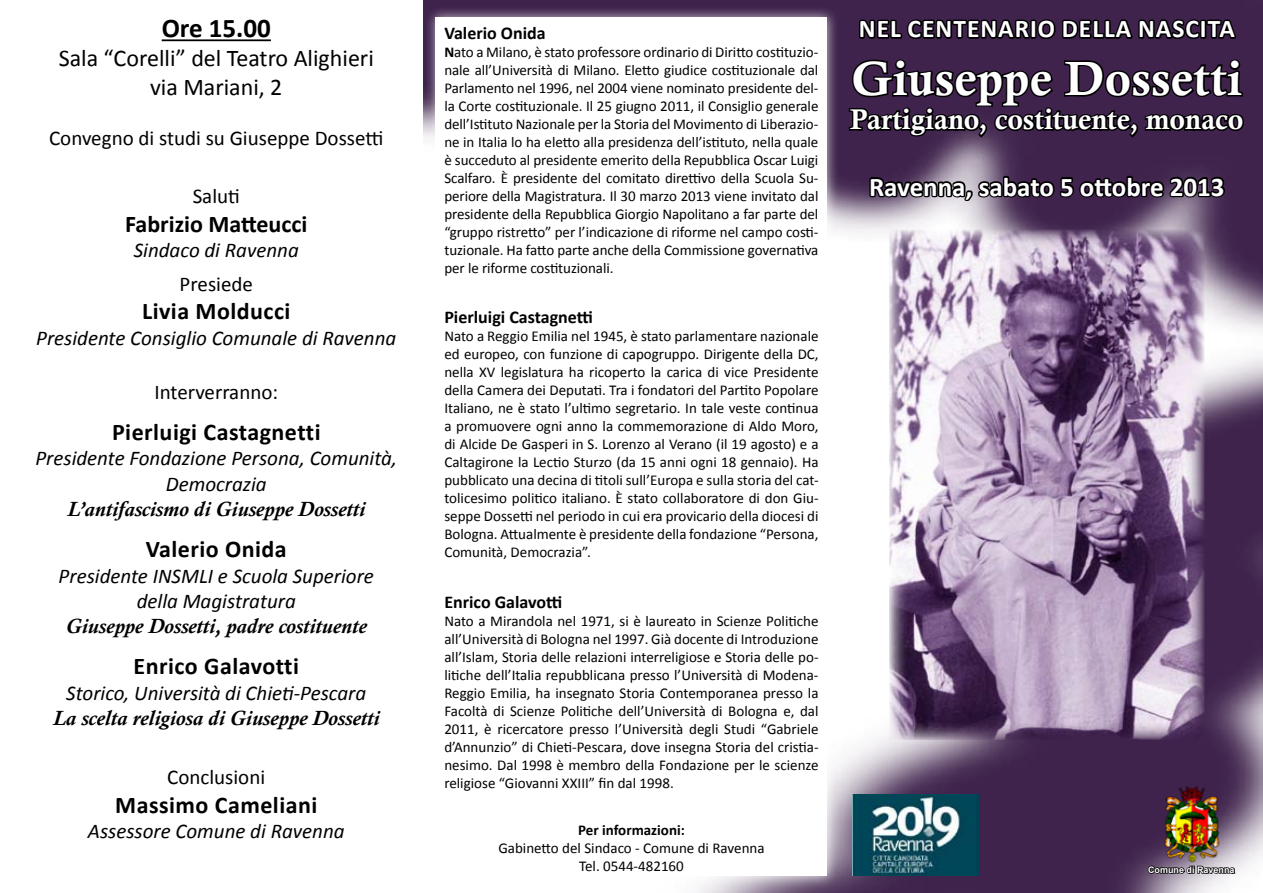
<style>
.page{position:relative;width:1263px;height:893px;background:#fff}
.page>*{position:absolute;margin:0;border:0;box-sizing:border-box;transform-origin:0 0}
.t1{font:48px "Calis MT Bol";letter-spacing:.005em;color:#fff}
.t2{font:28.5px "Calis MT Bol";letter-spacing:-.005em;color:#fff}
.t3{font:700 27px "Calibri";color:#fff}
.t4{font:700 27px "Calibri";color:#000}
.t5{font:700 25.5px "Calibri";letter-spacing:.04em;color:#fff}
.t6{font:700 24px "Calibri";letter-spacing:.02em;color:#000}
.t7{font:24px/28.8px "Calibri";color:#000;text-align:center}
.t8{font:700 24px "Calibri";color:#000}
.t9{font:italic 21px/25.2px "Calibri";color:#000;text-align:center}
.t10{font:italic 700 21px "Calisto";color:#000}
.t11{font:21px "Calibri";color:#000}
.t12{font:700 18px "Calibri";color:#000}
.t13{font:15px/18px "Calibri";color:#000;text-align:justify}
.t14{font:700 15px "Calibri";color:#000}
.t15{font:700 9px "Arial";color:#fff}
.s1{font-weight:700}
</style>
<div class="page">
<img style="left:423px;top:0;width:840px;height:893px">
<svg style="left:847px;top:0;width:399px;height:213px;background:#36223f"></svg>
<img style="left:889px;top:230px;width:315px;height:510px">
<svg style="left:1147px;top:864px;width:90px;height:17px;background:#7e7781"></svg>
<img style="left:1161px;top:783px;width:61px;height:81px">
<img style="left:856px;top:794px;width:122px;height:82px">
<hr style="left:162px;top:39px;width:109px;height:2px;background:#000">
<div style="left:424px;top:5px;width:432px;height:888px;background:#fff;opacity:.75"></div>
<div style="left:436px;top:17px;width:391px;height:859px;background:#fff"></div>
<h3 class="t4" style="left:162px;top:11px;width:111px">Ore 15.00</h3>
<h3 class="t7" style="left:59px;top:44px;width:317px">Sala “Corelli” del Teatro Alighieri via Mariani, 2</h3>
<h3 class="t11" style="left:49px;top:125px;width:336px">Convegno di studi su Giuseppe Dossetti</h3>
<h3 class="t11" style="left:193px;top:183px;width:49px">Saluti</h3>
<h3 class="t8" style="left:125px;top:208px;width:184px">Fabrizio Matteucci</h3>
<h3 class="t9" style="left:134px;top:237px;width:167px">Sindaco di Ravenna</h3>
<h3 class="t11" style="left:180px;top:270px;width:75px">Presiede</h3>
<h3 class="t6" style="left:142px;top:296px;width:150px">Livia Molducci</h3>
<h3 class="t9" style="left:36px;top:324px;width:362px">Presidente Consiglio Comunale di Ravenna</h3>
<h3 class="t11" style="left:154px;top:378px;width:125px">Interverranno:</h3>
<h3 class="t6" style="left:112px;top:417px;width:210px">Pierluigi Castagnetti</h3>
<h3 class="t9" style="left:35px;top:445px;width:363px">Presidente Fondazione Persona, Comunità,<br>Democrazia</h3>
<h3 class="t10" style="left:67px;top:497px;width:299px">L’antifascismo di Giuseppe Dossetti</h3>
<h3 class="t6" style="left:146px;top:534px;width:142px">Valerio Onida</h3>
<h3 class="t9" style="left:59px;top:562px;width:317px">Presidente INSMLI e Scuola Superiore della Magistratura</h3>
<h3 class="t10" style="left:66px;top:614px;width:302px">Giuseppe Dossetti, padre costituente</h3>
<h3 class="t6" style="left:134px;top:651px;width:167px">Enrico Galavotti</h3>
<h3 class="t9" style="left:66px;top:679px;width:301px">Storico, Università di Chieti-Pescara</h3>
<h3 class="t10" style="left:53px;top:706px;width:328px">La scelta religiosa di Giuseppe Dossetti</h3>
<h3 class="t11" style="left:167px;top:764px;width:99px">Conclusioni</h3>
<h3 class="t6" style="left:115px;top:790px;width:204px">Massimo Cameliani</h3>
<h3 class="t9" style="left:88px;top:818px;width:258px">Assessore Comune di Ravenna</h3>
<p class="t12" style="left:444px;top:22px;width:103px">Valerio Onida</p>
<p class="t13" style="left:444px;top:43px;width:376px"><span class="s1">N</span>ato a Milano, è stato professore ordinario di Diritto costituzio&shy;nale all’Università di Milano. Eletto giudice costituzionale dal Parlamento nel 1996, nel 2004 viene nominato presidente del&shy;la Corte costituzionale. Il 25 giugno 2011, il Consiglio generale dell’Istituto Nazionale per la Storia del Movimento di Liberazio&shy;ne in Italia lo ha eletto alla presidenza dell’istituto, nella quale è succeduto al presidente emerito della Repubblica Oscar Luigi Scalfaro. È presidente del comitato direttivo della Scuola Su&shy;periore della Magistratura. Il 30 marzo 2013 viene invitato dal presidente della Repubblica Giorgio Napolitano a far parte del “gruppo ristretto” per l’indicazione di riforme nel campo costi&shy;tuzionale. Ha fatto parte anche della Commissione governativa per le riforme costituzionali.</p>
<p class="t12" style="left:444px;top:306px;width:150px">Pierluigi Castagnetti</p>
<p class="t13" style="left:444px;top:327px;width:376px">Nato a Reggio Emilia nel 1945, è stato parlamentare nazionale ed europeo, con funzione di capogruppo. Dirigente della DC, nella XV legislatura ha ricoperto la carica di vice Presidente della Camera dei Deputati. Tra i fondatori del Partito Popolare Italiano, ne è stato l’ultimo segretario. In tale veste continua a promuovere ogni anno la commemorazione di Aldo Moro, di Alcide De Gasperi in S. Lorenzo al Verano (il 19 agosto) e a Caltagirone la Lectio Sturzo (da 15 anni ogni 18 gennaio). Ha pubblicato una decina di titoli sull’Europa e sulla storia del cat&shy;tolicesimo politico italiano. È stato collaboratore di don Giu&shy;seppe Dossetti nel periodo in cui era provicario della diocesi di Bologna. Attualmente è presidente della fondazione “Persona, Comunità, Democrazia”.</p>
<p class="t12" style="left:444px;top:590px;width:120px">Enrico Galavotti</p>
<p class="t13" style="left:444px;top:612px;width:376px">Nato a Mirandola nel 1971, si è laureato in Scienze Politiche all’Università di Bologna nel 1997. Già docente di Introduzione all’Islam, Storia delle relazioni interreligiose e Storia delle po&shy;litiche dell’Italia repubblicana presso l’Università di Modena-Reggio Emilia, ha insegnato Storia Contemporanea presso la Facoltà di Scienze Politiche dell’Università di Bologna e, dal 2011, è ricercatore presso l’Università degli Studi “Gabriele d’Annunzio” di Chieti-Pescara, dove insegna Storia del cristia&shy;nesimo. Dal 1998 è membro della Fondazione per le scienze religiose “Giovanni XXIII” fin dal 1998.</p>
<p class="t14" style="left:578px;top:820px;width:108px">Per informazioni:</p>
<p class="t13" style="left:498px;top:839px;width:268px;text-align:center">Gabinetto del Sindaco - Comune di Ravenna<br>Tel. 0544-482160</p>
<h3 class="t5" style="left:859px;top:12px;width:377px">Nel centenario della nascita</h3>
<h1 class="t1" style="left:851px;top:51px;width:392px">Giuseppe Dossetti</h1>
<h2 class="t2" style="left:850px;top:103px;width:395px">Partigiano, costituente, monaco</h2>
<h3 class="t3" style="left:869px;top:169px;width:357px">Ravenna, sabato 5 ottobre 2013</h3>
<p class="t15" style="left:1148px;top:864px;width:88px">Comune di Ravenna</p>
</div>
